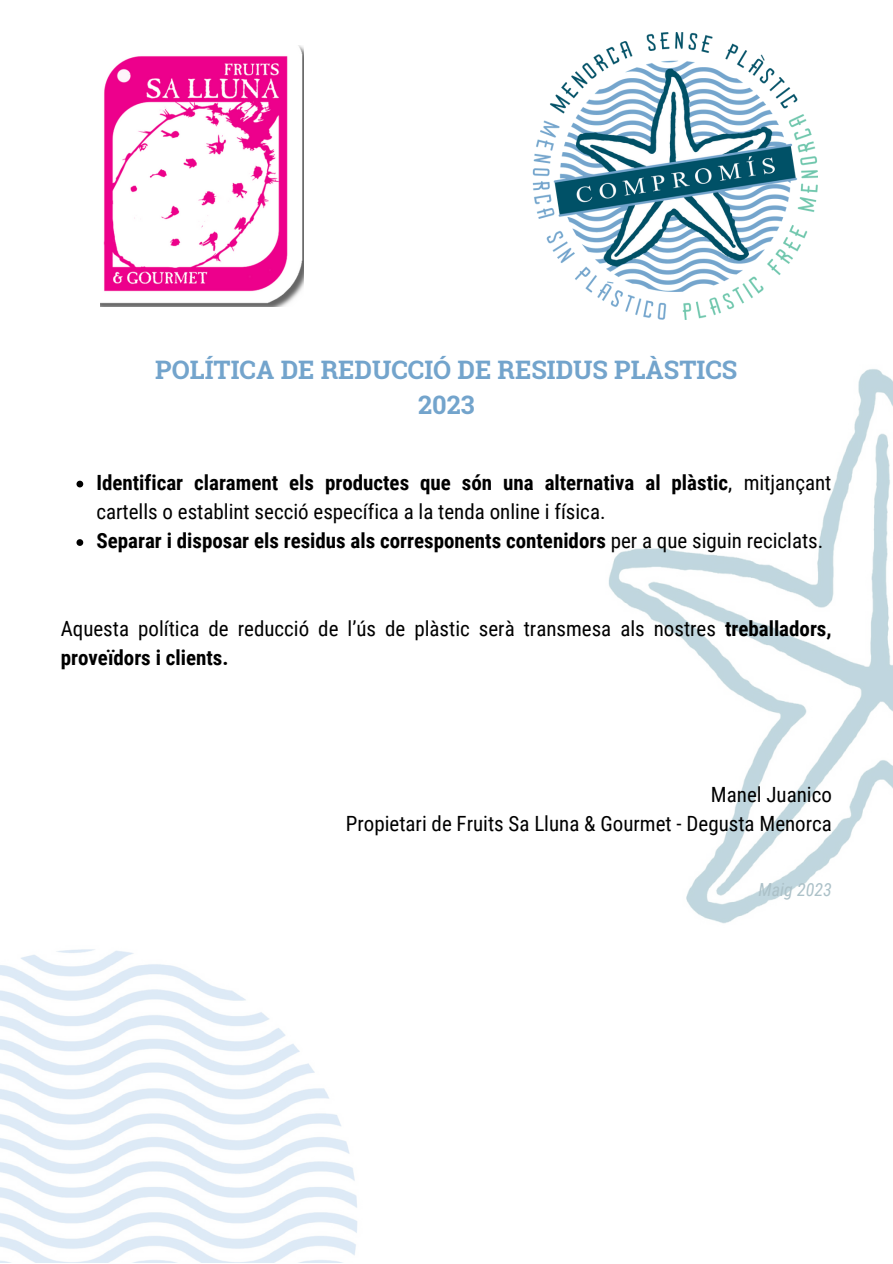
<style>
.page{position:relative;width:893px;height:1264px;background:#fff}
.page>*{position:absolute;margin:0;border:0;box-sizing:border-box;transform-origin:0 0}
.t1{font:700 25.5px "Roboto Slab";color:#73a4cc}
.t2{font:21px/29.2px "Roboto Condensed";color:#000}
.t3{font:700 21px "Roboto Condensed";color:#000}
.t4{font:italic 18px "Roboto Condensed";color:#acc1c8}
.s1{font-weight:700}
.s2{font-weight:400}
</style>
<div class="page">
<img style="left:608px;top:369px;width:284px;height:555px">
<img style="left:0;top:949px;width:358px;height:313px">
<img style="left:532px;top:32px;width:285px;height:287px">
<svg style="left:76px;top:480px;width:7px;height:7px"></svg>
<svg style="left:76px;top:539px;width:7px;height:7px"></svg>
<img style="left:100px;top:46px;width:203px;height:260px">
<p class="t1" style="left:155px;top:353px;width:583px">POLÍTICA DE REDUCCIÓ DE RESIDUS PLÀSTICS</p>
<p class="t1" style="left:418px;top:387px;width:58px">2023</p>
<p class="t2" style="left:96px;top:468px;width:736px"><span class="s1">Identificar clarament els productes que són una alternativa al plàstic</span>, mitjançant cartells o establint secció específica a la tenda online i física.</p>
<p class="t3" style="left:96px;top:528px;width:728px">Separar i disposar els residus als corresponents contenidors <span class="s2">per a que siguin reciclats.</span></p>
<p class="t2" style="left:61px;top:614px;width:772px">Aquesta política de reducció de l’ús de plàstic serà transmesa als nostres <span class="s1">treballadors, proveïdors i clients.</span></p>
<p class="t2" style="left:711px;top:780px;width:122px">Manel Juanico</p>
<p class="t2" style="left:346px;top:809px;width:487px">Propietari de Fruits Sa Lluna &amp; Gourmet - Degusta Menorca</p>
<p class="t4" style="left:758px;top:878px;width:75px">Maig 2023</p>
</div>
